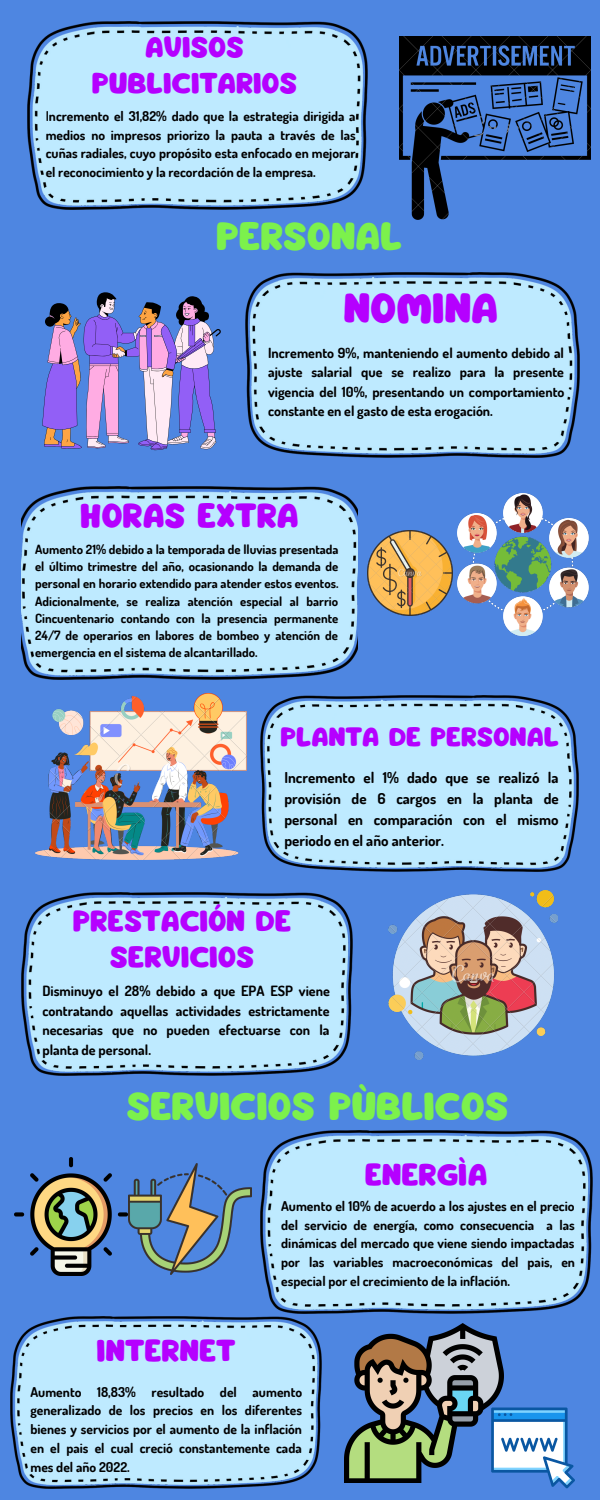
<style>
.page{position:relative;width:600px;height:1500px;background:#4e86e1}
.page>*{position:absolute;margin:0;border:0;box-sizing:border-box;transform-origin:0 0}
.t1{font:37px "Mango";color:#b500ff}
.t2{font:34px "Mango";color:#7cf14c}
.t3{font:30px "Mango";color:#b500ff}
.t4{font:27px "Mango";color:#b500ff}
.t5{font:26px/36px "Mango";color:#b500ff;text-align:center}
.t6{font:25.5px/35.2px "Mango";color:#b500ff;text-align:center}
.t7{font:23.5px "Mango";color:#b500ff}
.t8{font:700 15px/21px "Dosis";color:#000;text-align:justify}
.t9{font:700 14.1px/19.5px "Dosis";color:#000;text-align:justify}
.t10{font:700 14px/19.5px "Dosis";color:#000;text-align:justify}
.t11{font:700 13.6px/18.8px "Dosis";color:#000;text-align:justify}
.t12{font:700 13.5px/18.8px "Dosis";color:#000;text-align:justify}
.t13{font:700 12.8px/17.2px "Dosis";color:#000;text-align:justify}
.s1{font-weight:600}
</style>
<div class="page">
<img style="left:246px;top:273px;width:333px;height:184px">
<img style="left:261px;top:696px;width:318px;height:176px">
<img style="left:21px;top:487px;width:336px;height:192px">
<img style="left:21px;top:893px;width:332px;height:183px">
<img style="left:27px;top:22px;width:340px;height:187px">
<img style="left:399px;top:37px;width:192px;height:182px">
<svg style="left:42px;top:292px;width:179px;height:159px"></svg>
<img style="left:457px;top:494px;width:132px;height:141px">
<img style="left:367px;top:531px;width:85px;height:84px">
<img style="left:36px;top:693px;width:211px;height:166px">
<img style="left:389px;top:890px;width:168px;height:169px">
<img style="left:261px;top:1131px;width:331px;height:183px">
<img style="left:15px;top:1158px;width:113px;height:117px">
<img style="left:128px;top:1163px;width:123px;height:112px">
<img style="left:10px;top:1316px;width:312px;height:173px">
<img style="left:345px;top:1323px;width:159px;height:159px">
<svg style="left:491px;top:1408px;width:84px;height:81px"></svg>
<h3 class="t6" style="left:92px;top:31px;width:207px">AVISOS<br>PUBLICITARIOS</h3>
<p class="t12" style="left:46px;top:106px;width:311px"><span class="s1">I</span>ncremento el 31,82% dado que la estrategia dirigida a medios no impresos priorizo la pauta a través de las cuñas radiales, cuyo propósito esta enfocado en mejorar el reconocimiento y la recordación de la empresa.</p>
<h2 class="t2" style="left:216px;top:222px;width:188px">PERSONAL</h2>
<h1 class="t1" style="left:343px;top:292px;width:156px">NOMINA</h1>
<p class="t10" style="left:268px;top:343px;width:298px">Incremento 9%, manteniendo el aumento debido al ajuste salarial que se realizo para la presente vigencia del 10%, presentando un comportamiento constante en el gasto de esta erogación.</p>
<h3 class="t3" style="left:80px;top:502px;width:220px">HORAS EXTRA</h3>
<p class="t13" style="left:35px;top:540px;width:305px">Aumento 21% debido a la temporada de lluvias presentada el último trimestre del año, ocasionando la demanda de personal en horario extendido para atender estos eventos.<br>Adicionalmente, se realiza atención especial al barrio Cincuentenario contando con la presencia permanente 24/7 de operarios en labores de bombeo y atención de emergencia en el sistema de alcantarillado.</p>
<h3 class="t7" style="left:281px;top:727px;width:280px">PLANTA DE PERSONAL</h3>
<p class="t8" style="left:284px;top:766px;width:276px">Incremento el 1% dado que se realizó la provisión de 6 cargos en la planta de personal en comparación con el mismo periodo en el año anterior.</p>
<h3 class="t5" style="left:73px;top:904px;width:220px">PRESTACIÓN DE<br>SERVICIOS</h3>
<p class="t9" style="left:42px;top:981px;width:289px">Disminuyo el 28% debido a que EPA ESP viene contratando aquellas actividades estrictamente necesarias que no pueden efectuarse con la planta de personal.</p>
<h2 class="t2" style="left:126px;top:1091px;width:383px">SERVICIOS PÙBLICOS</h2>
<h3 class="t4" style="left:365px;top:1163px;width:124px">ENERGÌA</h3>
<p class="t11" style="left:281px;top:1196px;width:295px">Aumento el 10% de acuerdo a los ajustes en el precio del servicio de energía, como consecuencia a las dinámicas del mercado que viene siendo impactadas por las variables macroeconómicas del pais, en especial por el crecimiento de la inflación.</p>
<h3 class="t4" style="left:97px;top:1339px;width:141px">INTERNET</h3>
<p class="t11" style="left:30px;top:1382px;width:273px">Aumento 18,83% resultado del aumento generalizado de los precios en los diferentes bienes y servicios por el aumento de la inflación en el pais el cual creció constantemente cada mes del año 2022.</p>
</div>
